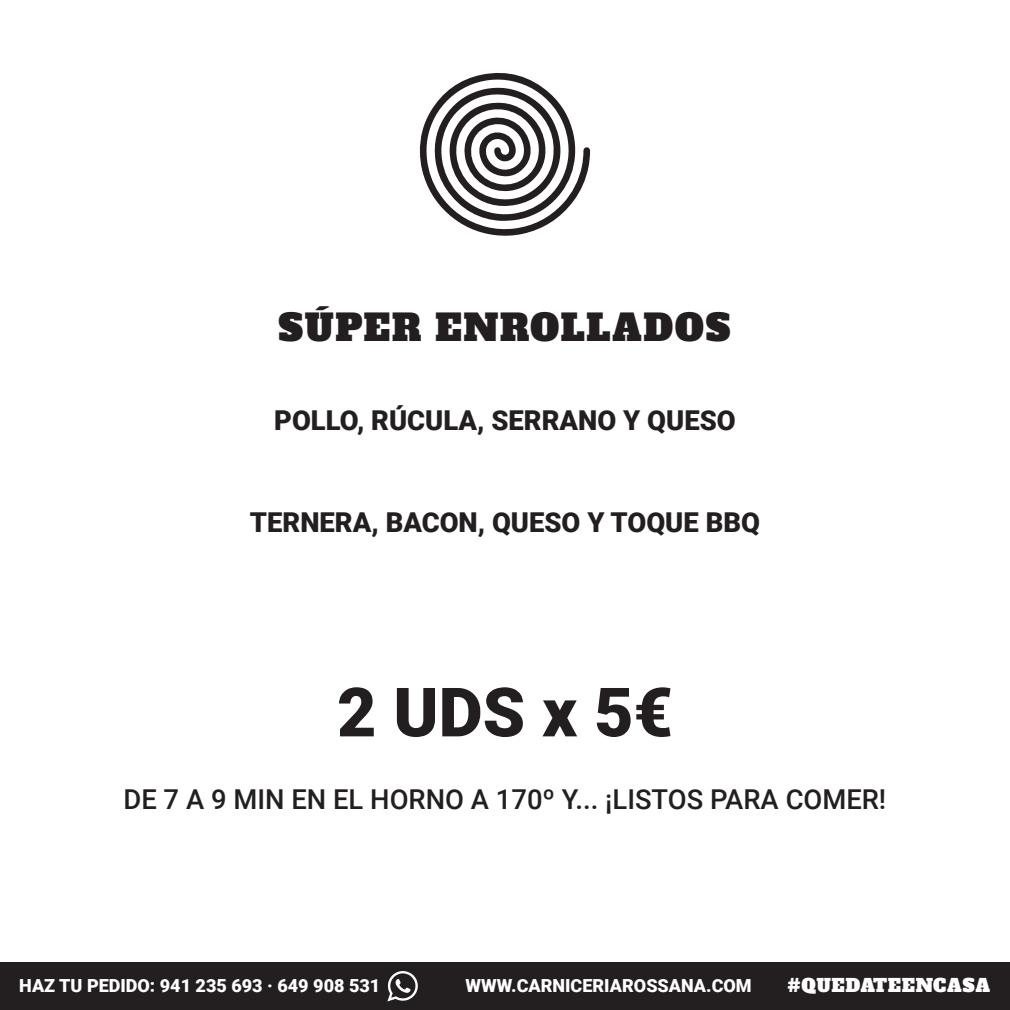
<style>
.page{position:relative;width:1010px;height:1010px;background:#fff}
.page>*{position:absolute;margin:0;border:0;box-sizing:border-box;transform-origin:0 0}
.t1{font:900 68px "Roboto";color:#231f20}
.t2{font:36.4px "Alfa Slab One";letter-spacing:.04em;color:#231f20}
.t3{font:900 27.4px "Roboto";color:#231f20}
.t4{font:500 27.4px "Roboto";color:#231f20}
.t5{font:900 18px "Roboto";color:#fff}
.t6{font:18px "Alfa Slab One";letter-spacing:.04em;color:#fff}
</style>
<div class="page">
<svg style="left:420px;top:73px;width:170px;height:163px"></svg>
<div style="left:0;top:962px;width:1009px;height:47px;background:#231f20"></div>
<svg style="left:387px;top:971px;width:31px;height:30px"></svg>
<h2 class="t2" style="left:278px;top:303px;width:454px">SÚPER ENROLLADOS</h2>
<h3 class="t3" style="left:274px;top:400px;width:463px">POLLO, RÚCULA, SERRANO Y QUESO</h3>
<h3 class="t3" style="left:250px;top:503px;width:511px">TERNERA, BACON, QUESO Y TOQUE BBQ</h3>
<h1 class="t1" style="left:337px;top:664px;width:337px">2 UDS x 5€</h1>
<h3 class="t4" style="left:123px;top:780px;width:764px">DE 7 A 9 MIN EN EL HORNO A 170º Y... ¡LISTOS PARA COMER!</h3>
<p class="t5" style="left:19px;top:972px;width:362px">HAZ TU PEDIDO: 941 235 693 · 649 908 531</p>
<p class="t5" style="left:465px;top:972px;width:287px">WWW.CARNICERIAROSSANA.COM</p>
<p class="t6" style="left:787px;top:973px;width:204px">#QUEDATEENCASA</p>
</div>
